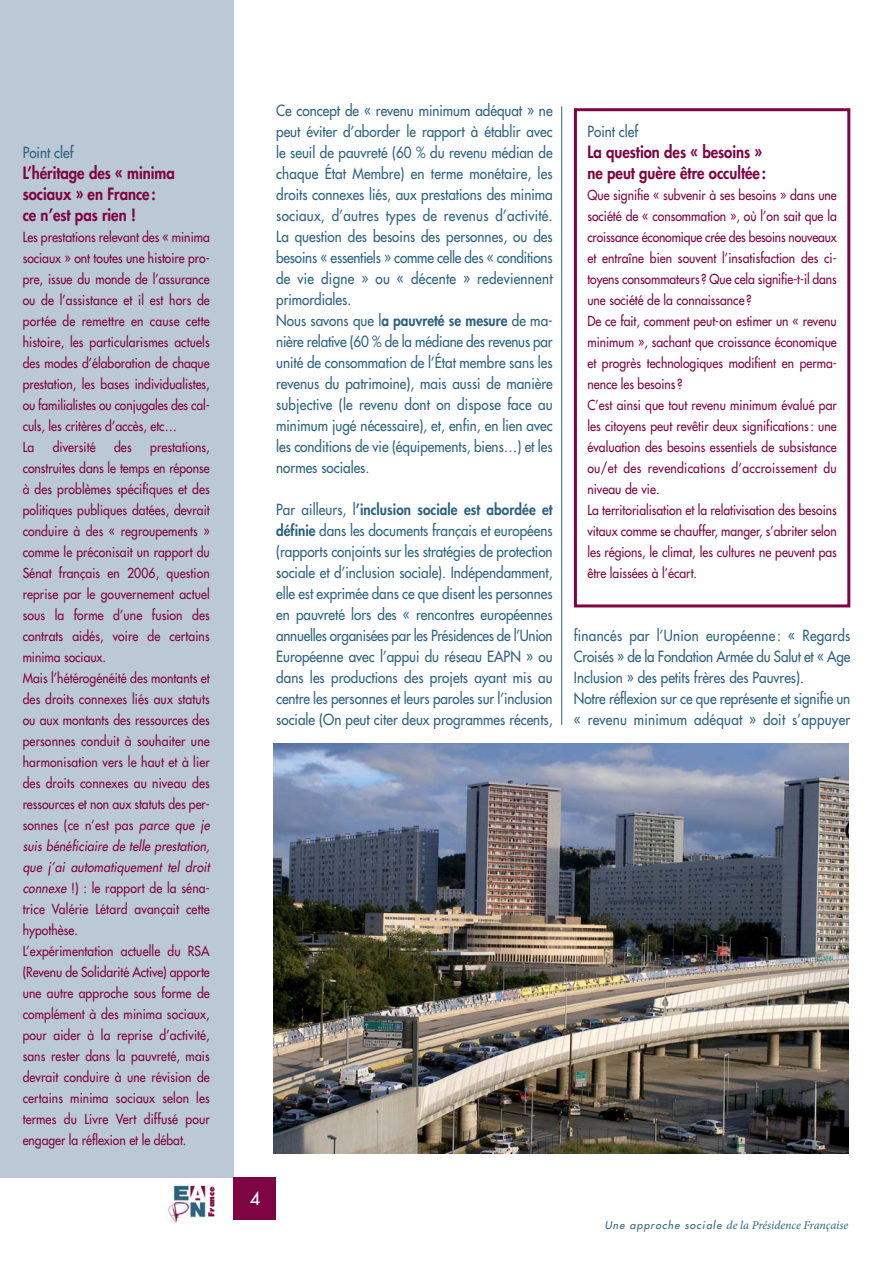
<style>
.page{position:relative;width:893px;height:1263px;background:#fff}
.page>*{position:absolute;margin:0;border:0;box-sizing:border-box;transform-origin:0 0}
.t1{font:18px "Futura";color:#fff}
.t2{font:800 16.5px/21px "Futura";color:#7e0443;scale:.9 1}
.t3{font:15px/21px "Futura";color:#2d637f;scale:.9 1}
.t4{font:13.5px/21px "Futura";letter-spacing:.005em;color:#7e0443;scale:.9 1}
.t5{font:italic 12px "Minion Pro";letter-spacing:-.005em;color:#2d637f}
.t6{font:800 9.15px "Futura T";color:#7e0443}
.s1{font-style:italic}
.s2{font-weight:800}
.s3{font-family:"Futura";font-size:10.5px}
</style>
<div class="page">
<div style="left:574px;top:108px;width:276px;height:499px;border:3px solid #7e0443"></div>
<div style="left:0;top:0;width:234px;height:1177px;background:#bbc8d5"></div>
<hr style="left:561px;top:106px;width:1px;height:619px;background:#2d637f">
<div style="left:234px;top:1177px;width:42px;height:43px;background:#7e0443"></div>
<img style="left:274px;top:743px;width:574px;height:410px">
<img style="left:167px;top:1185px;width:41px;height:39px">
<p class="t3" style="left:23px;top:143px;width:58px">Point clef</p>
<p class="t2" style="left:23px;top:164px;width:171px">L’héritage des « minima sociaux » en France:<br>ce n’est pas rien !</p>
<p class="t4" style="left:23px;top:228px;width:209px">Les prestations relevant des « minima sociaux » ont toutes une histoire pro&shy;pre, issue du monde de l’assurance ou de l’assistance et il est hors de portée de remettre en cause cette histoire, les particularismes actuels des modes d’élaboration de chaque prestation, les bases individualistes, ou familialistes ou conjugales des cal&shy;culs, les critères d’accès, etc…<br>La</p>
<p class="t4" style="left:53px;top:438px;width:49px">diversité</p>
<p class="t4" style="left:114px;top:438px;width:21px">des</p>
<p class="t4" style="left:23px;top:438px;width:212px;text-indent:127px">prestations, construites dans le temps en réponse à des problèmes spécifiques et des politiques publiques datées, devrait conduire à des « regroupements » comme le préconisait un rapport du<br>Sénat français en 2006, question reprise par le gouvernement actuel sous la forme d’une fusion des contrats aidés, voire de certains minima sociaux.<br>Mais l’hétérogénéité des montants et des droits connexes liés aux statuts ou aux montants des ressources des personnes conduit à souhaiter une harmonisation vers le haut et à lier des droits connexes au niveau des ressources et non aux statuts des per&shy;sonnes (ce n’est pas <span class="s1">parce que je suis bénéficiaire de telle prestation, que j’ai automatiquement tel droit connexe</span> !) : le rapport de la séna&shy;trice Valérie Létard avançait cette hypothèse.<br>L’expérimentation actuelle du RSA (Revenu de Solidarité Active) apporte une autre approche sous forme de complément à des minima sociaux, pour aider à la reprise d’activité, sans rester dans la pauvreté, mais devrait conduire à une révision de certains minima sociaux selon les termes du Livre Vert diffusé pour engager la réflexion et le débat.</p>
<p class="t6" style="left:208px;top:1217px;width:32px;rotate:-90deg">France</p>
<p class="t3" style="left:276px;top:101px;width:309px">Ce concept de « revenu minimum adéquat » ne peut éviter d’aborder le rapport à établir avec le seuil de pauvreté (60 % du revenu médian de chaque État Membre) en terme monétaire, les droits connexes liés, aux prestations des minima sociaux, d’autres types de revenus d’activité.<br>La question des besoins des personnes, ou des besoins « essentiels » comme celle des « conditions de vie digne » ou « décente » redeviennent primordiales.<br>Nous savons que l<span class="s2">a pauvreté se mesure</span> de ma&shy;nière relative (60 % de la médiane des revenus par unité de consommation de l’État membre sans les revenus du patrimoine), mais aussi de manière subjective (le revenu dont on dispose face au minimum jugé nécessaire), et, enfin, en lien avec les conditions de vie (équipements, biens…) et les normes sociales.</p>
<p class="t3" style="left:276px;top:500px;width:309px;text-align:justify">Par ailleurs, l<span class="s2">’inclusion sociale est abordée et définie</span> dans les documents français et européens (rapports conjoints sur les stratégies de protection sociale et d’inclusion sociale). Indépendamment, elle est exprimée dans ce que disent les personnes en pauvreté lors des « rencontres européennes annuelles organisées par les Présidences de l’Union Européenne avec l’appui du réseau EAPN » ou dans les productions des projets ayant mis au centre les personnes et leurs paroles sur l’inclusion sociale (On peut citer deux programmes récents,</p>
<p class="t3" style="left:587px;top:122px;width:58px">Point clef</p>
<p class="t2" style="left:587px;top:143px;width:200px">La question des « besoins » ne peut guère être occultée:</p>
<p class="t4" style="left:587px;top:186px;width:279px">Que signifie « subvenir à ses besoins » dans une société de « consommation », où l’on sait que la croissance économique crée des besoins nouveaux et entraîne bien souvent l’insatisfaction des ci&shy;toyens consommateurs? Que cela signifie-t-il dans une société de la connaissance?<br>De ce fait, comment peut-on estimer un « revenu minimum », sachant que croissance économique et progrès technologiques modifient en perma&shy;nence les besoins?<br>C’est ainsi que tout revenu minimum évalué par les citoyens peut revêtir deux significations: une évaluation des besoins essentiels de subsistance ou/et des revendications d’accroissement du niveau de vie.<br>La territorialisation et la relativisation des besoins vitaux comme se chauffer, manger, s’abriter selon les régions, le climat, les cultures ne peuvent pas être laissées à l’écart.</p>
<p class="t3" style="left:574px;top:626px;width:309px">financés par l’Union européenne: « Regards Croisés » de la Fondation Armée du Salut et « Age Inclusion » des petits frères des Pauvres).<br>Notre réflexion sur ce que représente et signifie un « revenu minimum adéquat » doit s’appuyer</p>
<h1 class="t1" style="left:250px;top:1189px;width:12px">4</h1>
<p class="t5" style="left:605px;top:1218px;width:245px"><span class="s3">Une approche sociale</span> de la Présidence Française</p>
</div>
